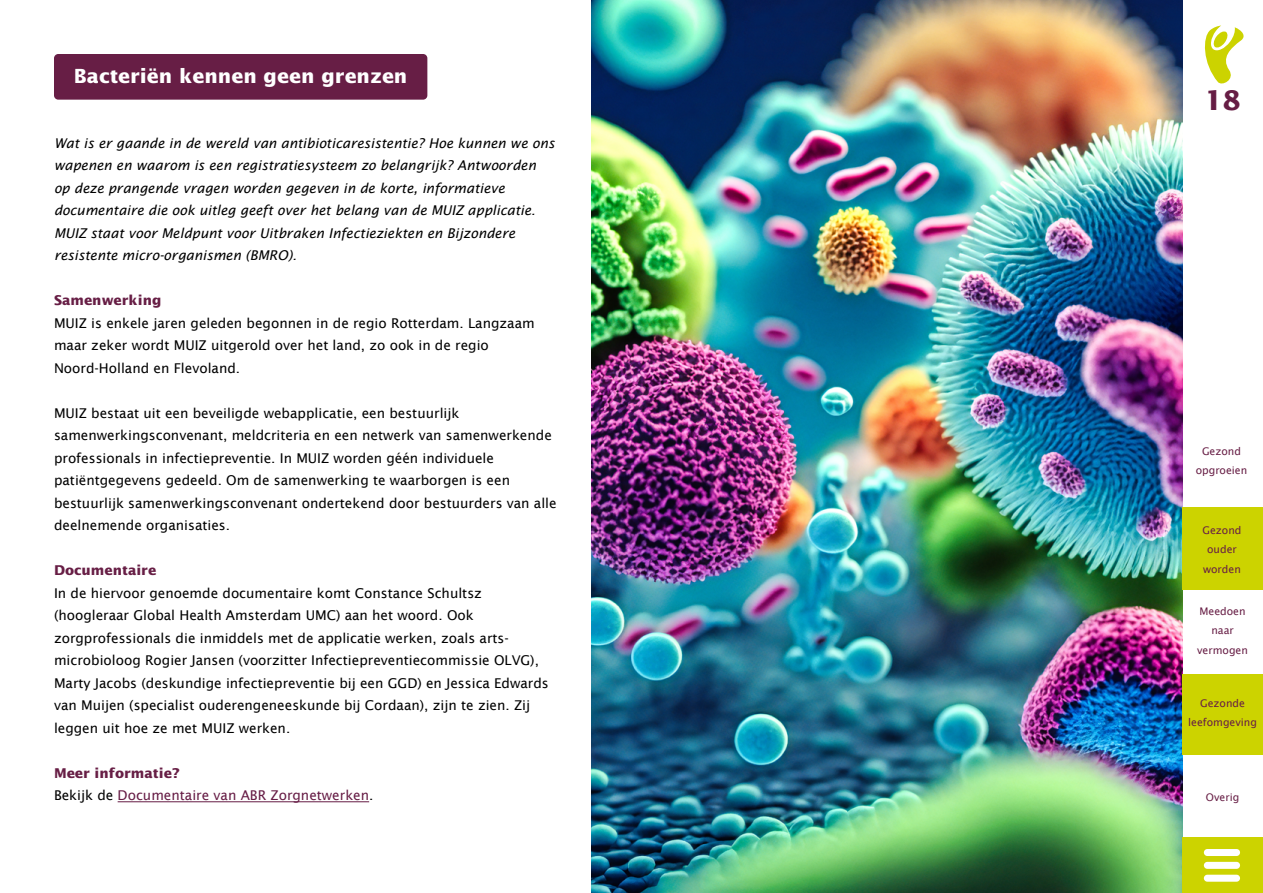
<style>
.page{position:relative;width:1263px;height:893px;background:#fff}
.page>*{position:absolute;margin:0;border:0;box-sizing:border-box;transform-origin:0 0}
.t1{font:700 27px "Lucida Sans";color:#661d44}
.Subkop2{font:700 19.5px "Lucida Sans";color:#fff}
.Platte_tekst{font:13.5px/22.5px "Lucida Sans";color:#000}
.Platte_tekst-2{font:italic 13.5px/22.5px "Lucida Sans";color:#000}
.Platte_tekst-3{font:13.5px "Lucida Sans";color:#661c45}
.Platte_tekst-4{font:700 13.5px "Lucida Sans";color:#671e45}
.t2{font:10.5px/19.5px "Lucida Sans Unicode";color:#671e45;text-align:center}
.s1{color:#000}
</style>
<div class="page">
<svg style="left:1204px;top:26px;width:40px;height:58px"></svg>
<img style="left:591px;top:0;width:591px;height:893px">
<div style="left:54px;top:54px;width:373px;height:46px;background:#671e45;border-radius:4px"></div>
<hr style="left:118px;top:801px;width:251px;height:1px;background:#661c45">
<div style="left:1182px;top:674px;width:81px;height:81px;background:#ccd300"></div>
<div style="left:1182px;top:838px;width:81px;height:55px;background:#ccd300"></div>
<div style="left:1204px;top:849px;width:36px;height:7px;background:#fff;border-radius:4px"></div>
<div style="left:1204px;top:862px;width:36px;height:7px;background:#fff;border-radius:4px"></div>
<div style="left:1204px;top:875px;width:36px;height:7px;background:#fff;border-radius:4px"></div>
<div style="left:1182px;top:508px;width:81px;height:82px;background:#ccd300"></div>
<h2 class="Subkop2" style="left:74px;top:64px;width:335px">Bacteriën kennen geen grenzen</h2>
<p class="Platte_tekst-2" style="left:54px;top:132px;width:502px">Wat is er gaande in de wereld van antibioticaresistentie? Hoe kunnen we ons wapenen en waarom is een registratiesysteem zo belangrijk? Antwoorden op deze prangende vragen worden gegeven in de korte, informatieve documentaire die ook uitleg geeft over het belang van de MUIZ applicatie.<br>MUIZ staat voor Meldpunt voor Uitbraken Infectieziekten en Bijzondere resistente micro-organismen (BMRO).</p>
<p class="Platte_tekst-4" style="left:54px;top:293px;width:109px">Samenwerking</p>
<p class="Platte_tekst" style="left:54px;top:312px;width:482px">MUIZ is enkele jaren geleden begonnen in de regio Rotterdam. Langzaam maar zeker wordt MUIZ uitgerold over het land, zo ook in de regio</p>
<p class="Platte_tekst" style="left:54px;top:357px;width:188px">Noord-Holland en Flevoland.</p>
<p class="Platte_tekst" style="left:54px;top:402px;width:504px">MUIZ bestaat uit een beveiligde webapplicatie, een bestuurlijk samenwerkingsconvenant, meldcriteria en een netwerk van samenwerkende professionals in infectiepreventie. In MUIZ worden géén individuele patiëntgegevens gedeeld. Om de samenwerking te waarborgen is een bestuurlijk samenwerkingsconvenant ondertekend door bestuurders van alle deelnemende organisaties.</p>
<p class="Platte_tekst-4" style="left:54px;top:563px;width:104px">Documentaire</p>
<p class="Platte_tekst" style="left:54px;top:582px;width:496px">In de hiervoor genoemde documentaire komt Constance Schultsz (hoogleraar Global Health Amsterdam UMC) aan het woord. Ook zorgprofessionals die inmiddels met de applicatie werken, zoals arts&shy;microbioloog Rogier Jansen (voorzitter Infectiepreventiecommissie OLVG), Marty Jacobs (deskundige infectiepreventie bij een GGD) en Jessica Edwards van Muijen (specialist ouderengeneeskunde bij Cordaan), zijn te zien. Zij leggen uit hoe ze met MUIZ werken.</p>
<p class="Platte_tekst-4" style="left:54px;top:765px;width:127px">Meer informatie?</p>
<p class="Platte_tekst-3" style="left:54px;top:788px;width:321px"><span class="s1">Bekijk de</span> Documentaire van ABR Zorgnetwerken<span class="s1">.</span></p>
<h1 class="t1" style="left:1204px;top:86px;width:39px">18</h1>
<p class="t2" style="left:1196px;top:441px;width:53px">Gezond opgroeien</p>
<p class="t2" style="left:1202px;top:520px;width:41px">Gezond ouder worden</p>
<p class="t2" style="left:1197px;top:601px;width:52px">Meedoen naar vermogen</p>
<p class="t2" style="left:1188px;top:693px;width:70px">Gezonde leefomgeving</p>
<p class="t2" style="left:1206px;top:787px;width:35px">Overig</p>
</div>
